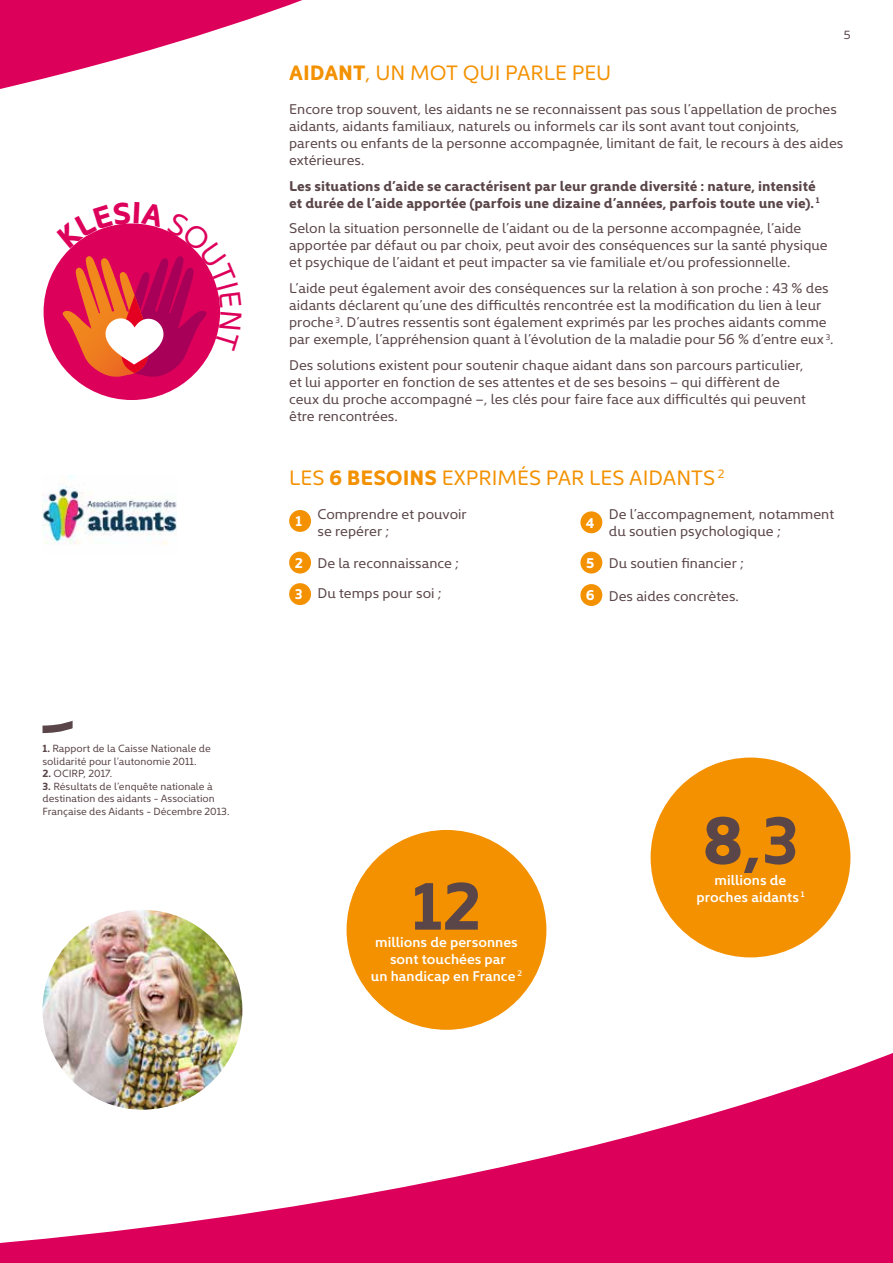
<style>
.page{position:relative;width:893px;height:1263px;background:#fff}
.page>*{position:absolute;margin:0;border:0;box-sizing:border-box;transform-origin:0 0}
.t1{font:700 67.5px "Kyrial Display Pro";color:#5a4548}
.t2{font:21px "Kyrial Display Pro";color:#f39100}
.t3{font:14.25px/17.1px "Kyrial Display Pro";color:#5a4548}
.t4{font:700 14.25px/17.1px "Kyrial Display Pro";color:#5a4548}
.t5{font:600 14.25px/17.1px "Kyrial Display Pro";color:#fff;text-align:center}
.t6{font:700 14.25px "Kyrial Display Pro";color:#fff}
.t7{font:12px "Kyrial Display Pro";color:#5a4548}
.t8{font:10.5px/12.6px "Kyrial Display Pro";color:#5a4548}
.s1{font-weight:700}
.s2{font-weight:700;color:#fff}
</style>
<div class="page">
<svg style="left:0;top:0;width:302px;height:89px;fill:#dd005b"></svg>
<div style="left:289px;top:510px;width:22px;height:22px;background:#f39100;border-radius:50%"></div>
<div style="left:289px;top:552px;width:22px;height:21px;background:#f39100;border-radius:50%"></div>
<div style="left:289px;top:583px;width:22px;height:22px;background:#f39100;border-radius:50%"></div>
<div style="left:580px;top:511px;width:22px;height:22px;background:#f39100;border-radius:50%"></div>
<div style="left:580px;top:552px;width:22px;height:21px;background:#f39100;border-radius:50%"></div>
<div style="left:580px;top:584px;width:22px;height:22px;background:#f39100;border-radius:50%"></div>
<svg style="left:43px;top:721px;width:30px;height:12px"></svg>
<div style="left:651px;top:757px;width:199px;height:200px;background:#f39100;border-radius:50%"></div>
<div style="left:347px;top:830px;width:199px;height:200px;background:#f39100;border-radius:50%"></div>
<img style="left:43px;top:910px;width:199px;height:200px;border-radius:100px">
<div style="left:44px;top:223px;width:176px;height:177px;background:#dd005b;border-radius:50%"></div>
<svg style="left:0;top:1040px;width:893px;height:223px"></svg>
<img style="left:43px;top:475px;width:133px;height:69px">
<svg style="left:57px;top:223px;width:164px;height:156px"></svg>
<p class="t8" style="left:43px;top:741px;width:170px"><span class="s1">1.</span> Rapport de la Caisse Nationale de solidarité pour l’autonomie 2011.</p>
<p class="t8" style="left:43px;top:767px;width:71px"><span class="s1">2.</span> OCIRP, 2017.</p>
<p class="t8" style="left:43px;top:779px;width:188px"><span class="s1">3.</span> Résultats de l’enquête nationale à destination des aidants - Association<br>Française des Aidants - Décembre 2013.</p>
<p class="t7" style="left:844px;top:26px;width:8px">5</p>
<h2 class="t2" style="left:289px;top:58px;width:324px"><span class="s1">AIDANT</span>, UN MOT QUI PARLE PEU</h2>
<p class="t3" style="left:289px;top:99px;width:556px">Encore trop souvent, les aidants ne se reconnaissent pas sous l’appellation de proches aidants, aidants familiaux, naturels ou informels car ils sont avant tout conjoints, parents ou enfants de la personne accompagnée, limitant de fait, le recours à des aides extérieures.</p>
<p class="t4" style="left:289px;top:176px;width:532px">Les situations d’aide se caractérisent par leur grande diversité : nature, intensité et durée de l’aide apportée (parfois une dizaine d’années, parfois toute une vie). <sup>1</sup></p>
<p class="t3" style="left:289px;top:219px;width:540px">Selon la situation personnelle de l’aidant ou de la personne accompagnée, l’aide apportée par défaut ou par choix, peut avoir des conséquences sur la santé physique et psychique de l’aidant et peut impacter sa vie familiale et/ou professionnelle.</p>
<p class="t3" style="left:289px;top:279px;width:546px">L’aide peut également avoir des conséquences sur la relation à son proche : 43 % des aidants déclarent qu’une des difficultés rencontrée est la modification du lien à leur proche <sup>3</sup>. D’autres ressentis sont également exprimés par les proches aidants comme par exemple, l’appréhension quant à l’évolution de la maladie pour 56 % d’entre eux <sup>3</sup>.</p>
<p class="t3" style="left:289px;top:356px;width:518px">Des solutions existent pour soutenir chaque aidant dans son parcours particulier, et lui apporter en fonction de ses attentes et de ses besoins – qui diffèrent de ceux du proche accompagné –, les clés pour faire face aux difficultés qui peuvent être rencontrées.</p>
<h2 class="t2" style="left:289px;top:463px;width:437px">LES <span class="s1">6 BESOINS</span> EXPRIMÉS PAR LES AIDANTS <sup>2</sup></h2>
<p class="t6" style="left:296px;top:511px;width:8px">1</p>
<p class="t3" style="left:318px;top:505px;width:151px">Comprendre et pouvoir se repérer ;</p>
<p class="t3" style="left:295px;top:547px;width:166px;line-height:30.3px"><span class="s2">2</span> De la reconnaissance ;<br><span class="s2">3</span> Du temps pour soi ;</p>
<p class="t6" style="left:586px;top:512px;width:10px">4</p>
<p class="t3" style="left:609px;top:505px;width:227px">De l’accompagnement, notamment du soutien psychologique ;</p>
<p class="t3" style="left:586px;top:554px;width:160px"><span class="s2">5</span> Du soutien financier ;</p>
<p class="t3" style="left:586px;top:587px;width:155px"><span class="s2">6</span> Des aides concrètes.</p>
<h1 class="t1" style="left:411px;top:857px;width:72px">12</h1>
<p class="t5" style="left:371px;top:932px;width:153px">millions de personnes sont touchées par<br>un handicap en France <sup>2</sup></p>
<h1 class="t1" style="left:702px;top:792px;width:99px">8,3</h1>
<p class="t5" style="left:696px;top:870px;width:110px">millions de proches aidants <sup>1</sup></p>
</div>
